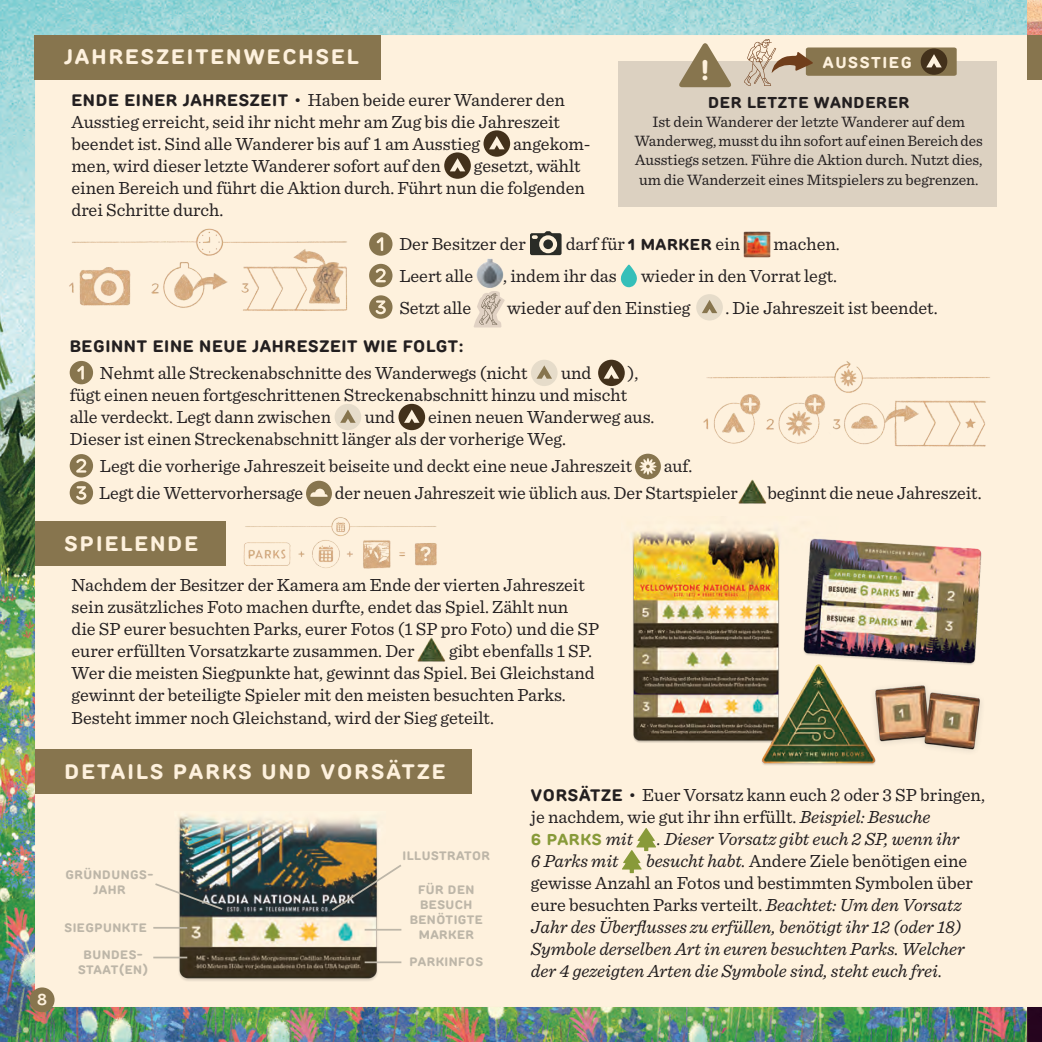
<style>
.page{position:relative;width:1042px;height:1042px;background:#fff}
.page>*{position:absolute;margin:0;border:0;box-sizing:border-box;transform-origin:0 0}
.t1{font:700 28px "TT Rounds Neue";color:#fef1dd}
.t2{font:700 21px "TT Rounds Neue";letter-spacing:.1em;color:#fef1dd}
.t3{font:18.38px/22.1px "Sentinel";color:#231f20}
.t4{font:italic 18.38px/22.1px "Sentinel";color:#231f20}
.t5{font:700 16.62px "TT Rounds Neue";letter-spacing:.04em;color:#231f20}
.t6{font:15.75px/19.2px "Sentinel";color:#231f20;text-align:center}
.t7{font:700 15.75px "TT Rounds Neue";letter-spacing:.04em;color:#231f20}
.t8{font:700 15.75px "TT Rounds Neue";letter-spacing:.04em;color:#889a39}
.t9{font:700 15.75px "TT Rounds Neue";letter-spacing:.1em;color:#fef1dd}
.t10{font:600 15.75px "TT Rounds Neue";color:#fef1dd}
.t11{font:700 12.25px/14.7px "TT Rounds Neue";letter-spacing:.04em;color:#bdb6a8;text-align:center}
.s1{font-family:"TT Rounds Neue";font-weight:700;font-size:16.62px}
.s2{font-family:"TT Rounds Neue";font-weight:700;font-size:15.75px}
.s3{font-style:italic}
.s4{font-family:"Sentinel";font-weight:400;font-style:italic;font-size:18.38px;color:#231f20}
.s5{font-style:normal}
</style>
<div class="page">
<img style="left:0;top:0;width:1027px;height:1042px">
<svg style="left:1027px;top:0;width:15px;height:1042px;background:#f5e6d3"></svg>
<div style="left:369px;top:232px;width:23px;height:24px;background:#87754e;border-radius:50%"></div>
<svg style="left:377px;top:237px;width:6px;height:14px"></svg>
<svg style="left:530px;top:231px;width:31px;height:24px"></svg>
<img style="left:743px;top:231px;width:27px;height:26px">
<div style="left:369px;top:264px;width:23px;height:23px;background:#87754e;border-radius:50%"></div>
<svg style="left:376px;top:268px;width:10px;height:14px"></svg>
<img style="left:476px;top:258px;width:27px;height:29px">
<svg style="left:621px;top:264px;width:16px;height:23px"></svg>
<div style="left:369px;top:295px;width:23px;height:24px;background:#87754e;border-radius:50%"></div>
<svg style="left:376px;top:300px;width:10px;height:14px"></svg>
<svg style="left:473px;top:291px;width:32px;height:36px"></svg>
<div style="left:696px;top:294px;width:27px;height:26px;background:#e6dcca;border-radius:50%"></div>
<svg style="left:702px;top:300px;width:15px;height:13px"></svg>
<div style="left:70px;top:361px;width:23px;height:23px;background:#87754e;border-radius:50%"></div>
<svg style="left:77px;top:366px;width:7px;height:14px"></svg>
<div style="left:531px;top:360px;width:26px;height:26px;background:#e6dcca;border-radius:50%"></div>
<svg style="left:536px;top:365px;width:16px;height:14px"></svg>
<div style="left:598px;top:360px;width:27px;height:26px;background:#43311b;border-radius:50%"></div>
<svg style="left:604px;top:365px;width:15px;height:14px"></svg>
<div style="left:335px;top:404px;width:26px;height:26px;background:#e6dcca;border-radius:50%"></div>
<svg style="left:340px;top:409px;width:16px;height:14px"></svg>
<div style="left:398px;top:404px;width:27px;height:26px;background:#43311b;border-radius:50%"></div>
<svg style="left:404px;top:409px;width:15px;height:14px"></svg>
<div style="left:70px;top:454px;width:23px;height:23px;background:#87754e;border-radius:50%"></div>
<svg style="left:76px;top:459px;width:10px;height:14px"></svg>
<div style="left:635px;top:454px;width:26px;height:25px;background:#87754e;border-radius:50%"></div>
<svg style="left:639px;top:458px;width:17px;height:17px"></svg>
<div style="left:70px;top:481px;width:23px;height:23px;background:#87754e;border-radius:50%"></div>
<svg style="left:76px;top:486px;width:10px;height:14px"></svg>
<div style="left:306px;top:481px;width:26px;height:25px;background:#87754e;border-radius:50%"></div>
<svg style="left:310px;top:489px;width:18px;height:8px"></svg>
<img style="left:738px;top:478px;width:29px;height:26px">
<div style="left:483px;top:130px;width:27px;height:27px;background:#43311b;border-radius:50%"></div>
<svg style="left:489px;top:136px;width:15px;height:13px"></svg>
<div style="left:444px;top:152px;width:27px;height:27px;background:#43311b;border-radius:50%"></div>
<svg style="left:450px;top:158px;width:15px;height:13px"></svg>
<img style="left:417px;top:636px;width:29px;height:26px">
<svg style="left:622px;top:828px;width:34px;height:45px;background:#d8d5a9"></svg>
<div style="left:30px;top:987px;width:25px;height:25px;background:#87754e;border-radius:50%"></div>
<div style="left:35px;top:35px;width:346px;height:44px;background:#87754e"></div>
<div style="left:35px;top:522px;width:190px;height:44px;background:#87754e"></div>
<div style="left:618px;top:61px;width:379px;height:145px;background:#dcd1c1"></div>
<svg style="left:678px;top:43px;width:54px;height:44px;background:#b8a98b"></svg>
<div style="left:1027px;top:35px;width:15px;height:44px;background:#87754e"></div>
<img style="left:174px;top:812px;width:211px;height:176px">
<img style="left:621px;top:516px;width:379px;height:253px">
<svg style="left:330px;top:863px;width:73px;height:49px;background:#9b8e73"></svg>
<hr style="left:153px;top:927px;width:34px;height:1px;background:#bdb6a8">
<hr style="left:153px;top:956px;width:34px;height:2px;background:#bdb6a8">
<hr style="left:365px;top:961px;width:36px;height:2px;background:#bdb6a8">
<hr style="left:365px;top:929px;width:36px;height:1px;background:#bdb6a8">
<svg style="left:153px;top:882px;width:71px;height:29px;background:#848680"></svg>
<div style="left:35px;top:750px;width:436px;height:44px;background:#87754e"></div>
<img style="left:56px;top:226px;width:305px;height:86px">
<img style="left:234px;top:515px;width:211px;height:55px">
<img style="left:691px;top:361px;width:314px;height:88px">
<svg style="left:744px;top:39px;width:212px;height:47px"></svg>
<p class="t10" style="left:37px;top:989px;width:11px">8</p>
<p class="t2" style="left:64px;top:43px;width:296px">JAHRESZEITENWECHSEL</p>
<p class="t3" style="left:71px;top:87px;width:495px"><span class="s1">ENDE EINER JAHRESZEIT •</span> Haben beide eurer Wanderer den<br>Ausstieg erreicht, seid ihr nicht mehr am Zug bis die Jahreszeit beendet ist. Sind alle Wanderer bis auf 1 am Ausstieg</p>
<p class="t3" style="left:513px;top:131px;width:79px">angekom-</p>
<p class="t3" style="left:71px;top:153px;width:371px">men, wird dieser letzte Wanderer sofort auf den</p>
<p class="t3" style="left:71px;top:153px;width:515px;text-indent:402px">gesetzt, wählt einen Bereich und führt die Aktion durch. Führt nun die folgenden drei Schritte durch.</p>
<p class="t1" style="left:700px;top:51px;width:11px">!</p>
<p class="t9" style="left:823px;top:52px;width:90px">AUSSTIEG</p>
<p class="t7" style="left:708px;top:92px;width:203px">DER LETZTE WANDERER</p>
<p class="t6" style="left:635px;top:111px;width:350px">Ist dein Wanderer der letzte Wanderer auf dem Wanderweg, musst du ihn sofort auf einen Bereich des Ausstiegs setzen. Führe die Aktion durch. Nutzt dies, um die Wanderzeit eines Mitspielers zu begrenzen.</p>
<p class="t3" style="left:399px;top:232px;width:128px">Der Besitzer der</p>
<p class="t3" style="left:566px;top:232px;width:176px">darf für <span class="s2">1 MARKER</span> ein</p>
<p class="t3" style="left:773px;top:232px;width:68px">machen.</p>
<p class="t3" style="left:399px;top:264px;width:75px">Leert alle</p>
<p class="t3" style="left:503px;top:264px;width:115px">, indem ihr das</p>
<p class="t3" style="left:641px;top:264px;width:198px">wieder in den Vorrat legt.</p>
<p class="t3" style="left:399px;top:295px;width:73px">Setzt alle</p>
<p class="t3" style="left:507px;top:295px;width:185px">wieder auf den Einstieg</p>
<p class="t3" style="left:725px;top:295px;width:214px">. Die Jahreszeit ist beendet.</p>
<p class="t5" style="left:70px;top:335px;width:395px">BEGINNT EINE NEUE JAHRESZEIT WIE FOLGT:</p>
<p class="t3" style="left:100px;top:361px;width:429px">Nehmt alle Streckenabschnitte des Wanderwegs (nicht</p>
<p class="t3" style="left:561px;top:361px;width:32px">und</p>
<p class="t3" style="left:628px;top:361px;width:12px">),</p>
<p class="t3" style="left:70px;top:383px;width:559px">fügt einen neuen fortgeschrittenen Streckenabschnitt hinzu und mischt alle verdeckt. Legt dann zwischen</p>
<p class="t3" style="left:70px;top:405px;width:586px;text-indent:358px">einen neuen Wanderweg aus.<br>Dieser ist einen Streckenabschnitt länger als der vorherige Weg.</p>
<p class="t3" style="left:100px;top:454px;width:534px">Legt die vorherige Jahreszeit beiseite und deckt eine neue Jahreszeit</p>
<p class="t3" style="left:664px;top:454px;width:30px">auf.</p>
<p class="t3" style="left:99px;top:481px;width:205px">Legt die Wettervorhersage</p>
<p class="t3" style="left:335px;top:481px;width:404px">der neuen Jahreszeit wie üblich aus. Der Startspieler</p>
<p class="t3" style="left:767px;top:481px;width:216px">beginnt die neue Jahreszeit.</p>
<p class="t3" style="left:365px;top:405px;width:32px">und</p>
<p class="t2" style="left:64px;top:530px;width:135px">SPIELENDE</p>
<p class="t3" style="left:71px;top:573px;width:529px">Nachdem der Besitzer der Kamera am Ende der vierten Jahreszeit sein zusätzliches Foto machen durfte, endet das Spiel. Zählt nun<br>die SP eurer besuchten Parks, eurer Fotos (1 SP pro Foto) und die SP eurer erfüllten Vorsatzkarte zusammen. Der</p>
<p class="t3" style="left:449px;top:639px;width:145px">gibt ebenfalls 1 SP.</p>
<p class="t3" style="left:71px;top:660px;width:525px;line-height:22.6px">Wer die meisten Siegpunkte hat, gewinnt das Spiel. Bei Gleichstand gewinnt der beteiligte Spieler mit den meisten besuchten Parks.<br>Besteht immer noch Gleichstand, wird der Sieg geteilt.</p>
<p class="t2" style="left:64px;top:757px;width:382px">DETAILS PARKS UND VORSÄTZE</p>
<p class="t11" style="left:66px;top:867px;width:89px">GRÜNDUNGS-<br>JAHR</p>
<p class="t11" style="left:64px;top:920px;width:84px">SIEGPUNKTE</p>
<p class="t11" style="left:84px;top:947px;width:61px">BUNDES-</p>
<p class="t11" style="left:78px;top:962px;width:71px">STAAT(EN)</p>
<p class="t11" style="left:402px;top:848px;width:89px">ILLUSTRATOR</p>
<p class="t11" style="left:410px;top:883px;width:75px">FÜR DEN<br>BESUCH<br>BENÖTIGTE<br>MARKER</p>
<p class="t11" style="left:409px;top:954px;width:75px">PARKINFOS</p>
<p class="t3" style="left:531px;top:783px;width:455px"><span class="s1">VORSÄTZE •</span> Euer Vorsatz kann euch 2 oder 3 SP bringen, je nachdem, wie gut ihr ihn erfüllt. <span class="s3">Beispiel: Besuche</span></p>
<p class="t8" style="left:531px;top:829px;width:104px">6 PARKS <span class="s4">mit</span></p>
<p class="t4" style="left:657px;top:827px;width:304px">. Dieser Vorsatz gibt euch 2 SP, wenn ihr</p>
<p class="t4" style="left:531px;top:849px;width:89px">6 Parks mit</p>
<p class="t4" style="left:531px;top:849px;width:443px;text-indent:115px">besucht habt. <span class="s5">Andere Ziele benötigen eine gewisse Anzahl an Fotos und bestimmten Symbolen über eure besuchten Parks verteilt.</span> Beachtet: Um den Vorsatz Jahr des Überflusses zu erfüllen, benötigt ihr 12 (oder 18)<br>Symbole derselben Art in euren besuchten Parks. Welcher der 4 gezeigten Arten die Symbole sind, steht euch frei.</p>
</div>
